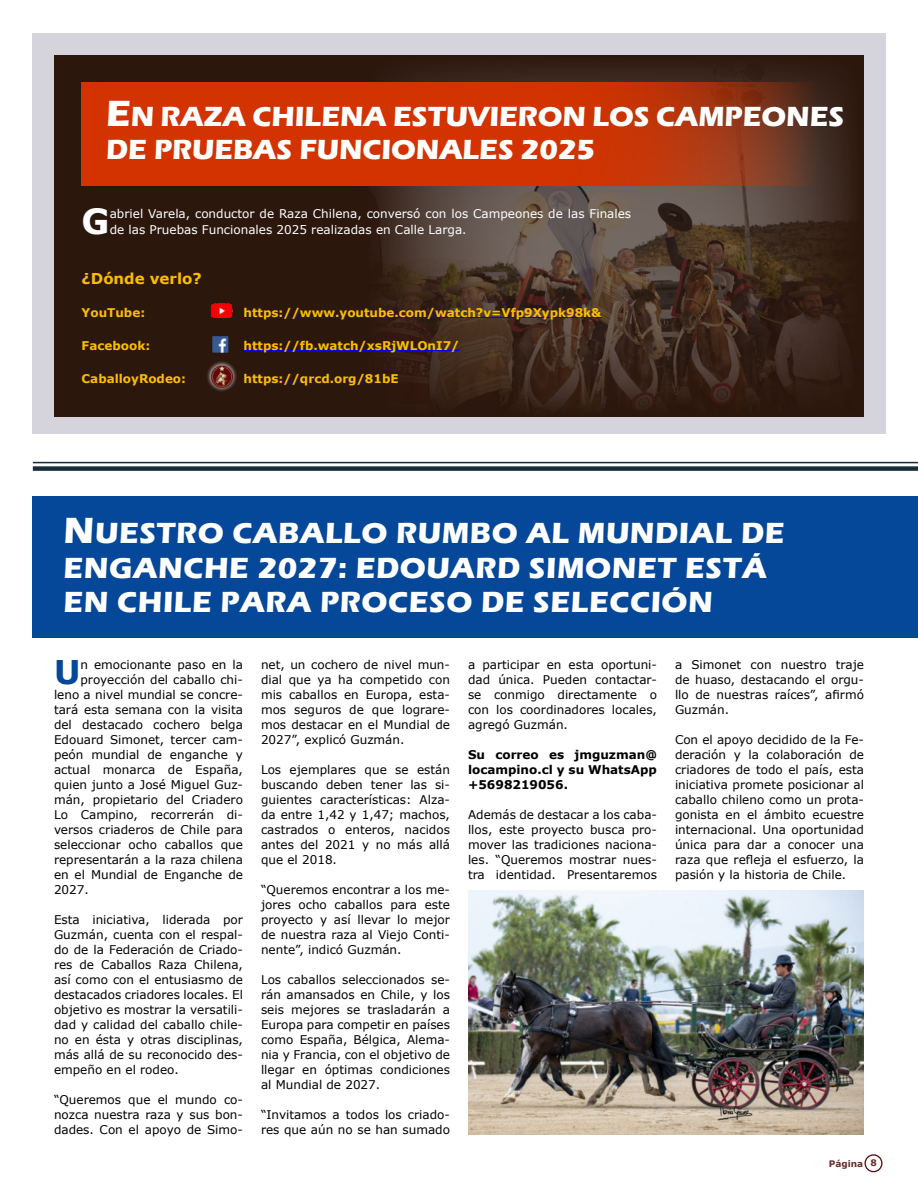
<style>
.page{position:relative;width:918px;height:1188px;background:#fff}
.page>*{position:absolute;margin:0;border:0;box-sizing:border-box;transform-origin:0 0}
.t1{font:700 34.65px "Verdana";color:#fff}
.t2{font:700 32.7px "Verdana";color:#054798}
.t3{font:700 30px/34.5px "Eras ITC";letter-spacing:.02em;color:#fff}
.t4{font:700 28.5px/33px "Eras ITC";color:#fff}
.t5{font:700 15px "Verdana";color:#fcbd00}
.t6{font:12px/15px "Verdana";color:#000;text-align:justify}
.t7{font:700 12px "Verdana";color:#fcbd00}
.t8{font:12px/16.5px "Verdana";color:#fff}
.t9{font:700 12px/15px "Verdana";color:#000;text-align:justify}
.t10{font:700 9px "Verdana";color:#692d2c}
.s1{font-size:37.5px}
</style>
<div class="page">
<div style="left:865px;top:1154px;width:18px;height:18px;border:1px solid #5d0b0d;border-radius:50%"></div>
<div style="left:33px;top:34px;width:852px;height:399px;background:#d5d4dc"></div>
<div style="left:54px;top:56px;width:809px;height:361px;background:#2c170d"></div>
<img style="left:365px;top:55px;width:496px;height:353px">
<hr style="left:244px;top:317px;width:358px;height:1px;background:#00f">
<hr style="left:244px;top:350px;width:216px;height:1px;background:#00f">
<hr style="left:244px;top:383px;width:155px;height:1px;background:#00f">
<svg style="left:82px;top:83px;width:779px;height:103px;background:#bb3307"></svg>
<hr style="left:33px;top:462px;width:885px;height:1px;background:#162d3d">
<div style="left:33px;top:466px;width:885px;height:5px;background:#162d3d"></div>
<div style="left:33px;top:496px;width:885px;height:141px;background:#054798"></div>
<div style="left:206px;top:360px;width:32px;height:32px;background:#fff;opacity:.72"></div>
<img style="left:209px;top:366px;width:24px;height:21px">
<img style="left:210px;top:303px;width:23px;height:16px">
<img style="left:212px;top:336px;width:17px;height:17px">
<img style="left:468px;top:891px;width:396px;height:243px">
<h3 class="t4" style="left:106px;top:100px;width:740px"><span class="s1">E</span>N RAZA CHILENA ESTUVIERON LOS CAMPEONES<br>DE PRUEBAS FUNCIONALES 2025</h3>
<h1 class="t1" style="left:82px;top:197px;width:30px">G</h1>
<p class="t8" style="left:110px;top:205px;width:523px">abriel Varela, conductor de Raza Chilena, conversó con los Campeones de las Finales de las Pruebas Funcionales 2025 realizadas en Calle Larga.</p>
<p class="t5" style="left:82px;top:268px;width:122px">¿Dónde verlo?</p>
<p class="t7" style="left:82px;top:304px;width:65px">YouTube:</p>
<p class="t7" style="left:244px;top:304px;width:359px">https://www.youtube.com/watch?v=Vfp9Xypk98k&amp;</p>
<p class="t7" style="left:82px;top:337px;width:70px">Facebook:</p>
<p class="t7" style="left:244px;top:337px;width:217px">https://fb.watch/xsRjWLOnI7/</p>
<p class="t7" style="left:82px;top:370px;width:106px">CaballoyRodeo:</p>
<p class="t7" style="left:244px;top:370px;width:156px">https://qrcd.org/81bE</p>
<h3 class="t3" style="left:64px;top:516px;width:723px"><span class="s1">N</span>UESTRO CABALLO RUMBO AL MUNDIAL DE<br>ENGANCHE 2027: EDOUARD SIMONET ESTÁ<br>EN CHILE PARA PROCESO DE SELECCIÓN</h3>
<h2 class="t2" style="left:54px;top:648px;width:28px">U</h2>
<p class="t6" style="left:80px;top:657px;width:164px">n emocionante paso en la</p>
<p class="t6" style="left:80px;top:672px;width:164px">proyección del caballo chi-</p>
<p class="t6" style="left:54px;top:687px;width:190px">leno a nivel mundial se concre-</p>
<p class="t6" style="left:54px;top:702px;width:191px">tará esta semana con la visita</p>
<p class="t6" style="left:54px;top:717px;width:191px">del destacado cochero belga</p>
<p class="t6" style="left:54px;top:732px;width:191px">Edouard Simonet, tercer cam-</p>
<p class="t6" style="left:54px;top:747px;width:191px">peón mundial de enganche y</p>
<p class="t6" style="left:54px;top:762px;width:191px">actual monarca de España,</p>
<p class="t6" style="left:54px;top:777px;width:191px">quien junto a José Miguel Guz-</p>
<p class="t6" style="left:54px;top:792px;width:191px">mán, propietario del Criadero</p>
<p class="t6" style="left:54px;top:807px;width:190px">Lo Campino, recorrerán di-</p>
<p class="t6" style="left:54px;top:822px;width:191px">versos criaderos de Chile para</p>
<p class="t6" style="left:54px;top:837px;width:191px">seleccionar ocho caballos que</p>
<p class="t6" style="left:54px;top:852px;width:191px">representarán a la raza chilena</p>
<p class="t6" style="left:54px;top:867px;width:191px">en el Mundial de Enganche de</p>
<p class="t6" style="left:54px;top:882px;width:36px">2027.</p>
<p class="t6" style="left:54px;top:912px;width:191px">Esta iniciativa, liderada por Guzmán, cuenta con el respal&shy;do de la Federación de Criado&shy;res de Caballos Raza Chilena, así como con el entusiasmo de destacados criadores locales. El objetivo es mostrar la versatili&shy;dad y calidad del caballo chile&shy;no en ésta y otras disciplinas, más allá de su reconocido des&shy;empeño en el rodeo.</p>
<p class="t6" style="left:54px;top:1092px;width:191px">“Queremos que el mundo co&shy;nozca nuestra raza y sus bon&shy;dades. Con el apoyo de Simo-</p>
<p class="t6" style="left:261px;top:657px;width:191px">net, un cochero de nivel mun&shy;dial que ya ha competido con mis caballos en Europa, esta&shy;mos seguros de que lograre&shy;mos destacar en el Mundial de 2027”, explicó Guzmán.</p>
<p class="t6" style="left:261px;top:762px;width:191px">Los ejemplares que se están buscando deben tener las si&shy;guientes características: Alza&shy;da entre 1,42 y 1,47; machos, castrados o enteros, nacidos antes del 2021 y no más allá que el 2018.</p>
<p class="t6" style="left:261px;top:882px;width:191px">“Queremos encontrar a los me&shy;jores ocho caballos para este proyecto y así llevar lo mejor de nuestra raza al Viejo Conti&shy;nente”, indicó Guzmán.</p>
<p class="t6" style="left:261px;top:972px;width:191px">Los caballos seleccionados se&shy;rán amansados en Chile, y los seis mejores se trasladarán a Europa para competir en países como España, Bélgica, Alema&shy;nia y Francia, con el objetivo de llegar en óptimas condiciones al Mundial de 2027.</p>
<p class="t6" style="left:261px;top:1107px;width:191px">“Invitamos a todos los criado&shy;res que aún no se han sumado</p>
<p class="t6" style="left:468px;top:657px;width:191px">a participar en esta oportuni&shy;dad única. Pueden contactar&shy;se conmigo directamente o con los coordinadores locales, agregó Guzmán.</p>
<p class="t9" style="left:468px;top:746px;width:190px">Su correo es jmguzman@ locampino.cl y su WhatsApp +5698219056.</p>
<p class="t6" style="left:468px;top:807px;width:191px">Además de destacar a los caba&shy;llos, este proyecto busca pro&shy;mover las tradiciones naciona&shy;les. “Queremos mostrar nues&shy;tra identidad. Presentaremos</p>
<p class="t6" style="left:675px;top:657px;width:191px">a Simonet con nuestro traje de huaso, destacando el orgu&shy;llo de nuestras raíces”, afirmó Guzmán.</p>
<p class="t6" style="left:675px;top:732px;width:191px">Con el apoyo decidido de la Fe&shy;deración y la colaboración de criadores de todo el país, esta iniciativa promete posicionar al caballo chileno como un prota&shy;gonista en el ámbito ecuestre internacional. Una oportunidad única para dar a conocer una raza que refleja el esfuerzo, la pasión y la historia de Chile.</p>
<p class="t10" style="left:829px;top:1157px;width:50px">Página 8</p>
</div>
